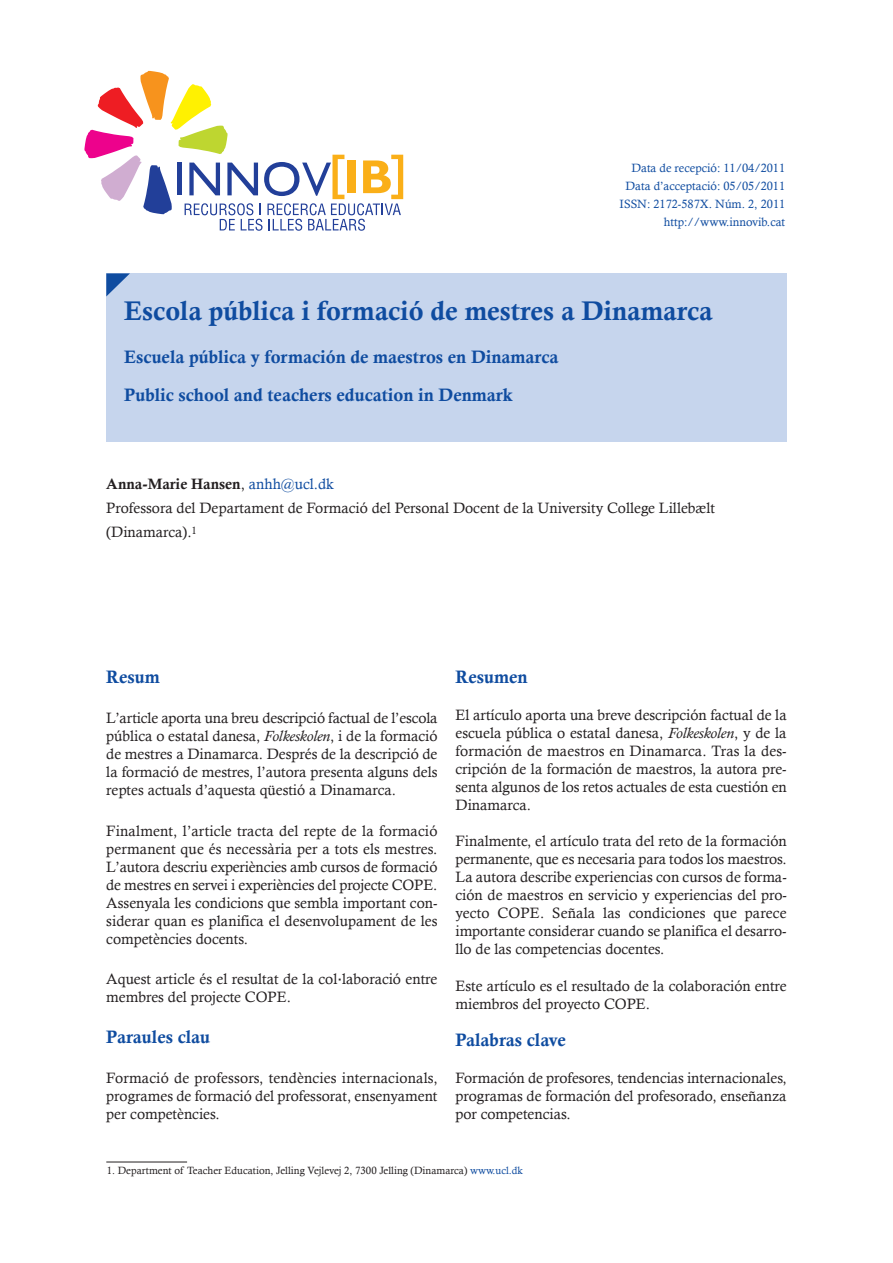
<style>
.page{position:relative;width:893px;height:1263px;background:#fff}
.page>*{position:absolute;margin:0;border:0;box-sizing:border-box;transform-origin:0 0}
.t1{font:27px "Calis MT Bol";color:#0f4ca0}
.t2{font:18px/38.5px "Calis MT Bol";color:#0f4ca0}
.t3{font:15px/18px "Calisto";color:#231f20;text-align:justify}
.t4{font:15px "Calis MT Bol";color:#231f20}
.t5{font:12px/18px "Calisto";color:#0f4ca0;text-align:right}
.t6{font:10.5px "Calisto";color:#231f20}
.s1{font-family:"Calisto"}
.s2{font-family:"Calisto";color:#0f4ca0}
.s3{font-style:italic}
.s4{font-family:"Lucida Grande"}
.s5{color:#0f4ca0}
</style>
<div class="page">
<div style="left:106px;top:273px;width:681px;height:169px;background:#c6d5ed"></div>
<svg style="left:106px;top:273px;width:24px;height:23px"></svg>
<svg style="left:84px;top:71px;width:319px;height:160px"></svg>
<hr style="left:106px;top:1161px;width:81px;height:1px;background:#231f20">
<p class="t5" style="left:620px;top:159px;width:167px">Data de recepció: 11/04/2011<br>Data d’acceptació: 05/05/2011<br>ISSN: 2172-587X. Núm. 2, 2011 http://www.innovib.cat</p>
<h1 class="t1" style="left:124px;top:299px;width:590px">Escola pública i formació de mestres a Dinamarca</h1>
<p class="t2" style="left:124px;top:339px;width:436px">Escuela pública y formación de maestros en Dinamarca<br>Public school and teachers education in Denmark</p>
<p class="t4" style="left:106px;top:478px;width:229px">Anna-Marie Hansen<span class="s1">,</span> <span class="s2">anhh@ucl.dk</span></p>
<p class="t3" style="left:106px;top:496px;width:610px;line-height:24px">Professora del Departament de Formació del Personal Docent de la University College Lillebælt (Dinamarca).<sup>1</sup></p>
<p class="t2" style="left:106px;top:659px;width:55px">Resum</p>
<p class="t3" style="left:106px;top:709px;width:333px">L’article aporta una breu descripció factual de l’escola pública o estatal danesa, <span class="s3">Folkeskolen</span>, i de la formació de mestres a Dinamarca. Després de la descripció de la formació de mestres, l’autora presenta alguns dels reptes actuals d’aquesta qüestió a Dinamarca.</p>
<p class="t3" style="left:106px;top:821px;width:333px">Finalment, l’article tracta del repte de la formació permanent que és necessària per a tots els mestres.<br>L’autora descriu experiències amb cursos de formació de mestres en servei i experiències del projecte COPE.<br>Assenyala les condicions que sembla important con&shy;siderar quan es planifica el desenvolupament de les competències docents.</p>
<p class="t3" style="left:106px;top:970px;width:333px">Aquest article és el resultat de la col<span class="s4">·</span>laboració entre membres del projecte COPE.</p>
<p class="t2" style="left:106px;top:1019px;width:105px">Paraules clau</p>
<p class="t3" style="left:106px;top:1069px;width:333px">Formació de professors, tendències internacionals, programes de formació del professorat, ensenyament per competències.</p>
<p class="t2" style="left:455px;top:659px;width:74px">Resumen</p>
<p class="t3" style="left:455px;top:705px;width:333px">El artículo aporta una breve descripción factual de la escuela pública o estatal danesa, <span class="s3">Folkeskolen</span>, y de la formación de maestros en Dinamarca. Tras la des&shy;cripción de la formación de maestros, la autora pre&shy;senta algunos de los retos actuales de esta cuestión en Dinamarca.</p>
<p class="t3" style="left:455px;top:832px;width:333px">Finalmente, el artículo trata del reto de la formación permanente, que es necesaria para todos los maestros.<br>La autora describe experiencias con cursos de forma&shy;ción de maestros en servicio y experiencias del pro&shy;yecto COPE. Señala las condiciones que parece importante considerar cuando se planifica el desarro&shy;llo de las competencias docentes.</p>
<p class="t3" style="left:455px;top:977px;width:333px">Este artículo es el resultado de la colaboración entre miembros del proyecto COPE.</p>
<p class="t2" style="left:455px;top:1023px;width:112px">Palabras clave</p>
<p class="t3" style="left:455px;top:1069px;width:333px">Formación de profesores, tendencias internacionales, programas de formación del profesorado, enseñanza por competencias.</p>
<p class="t6" style="left:107px;top:1164px;width:418px">1. Department of Teacher Education, Jelling Vejlevej 2, 7300 Jelling (Dinamarca) <span class="s5">www.ucl.dk</span></p>
</div>
